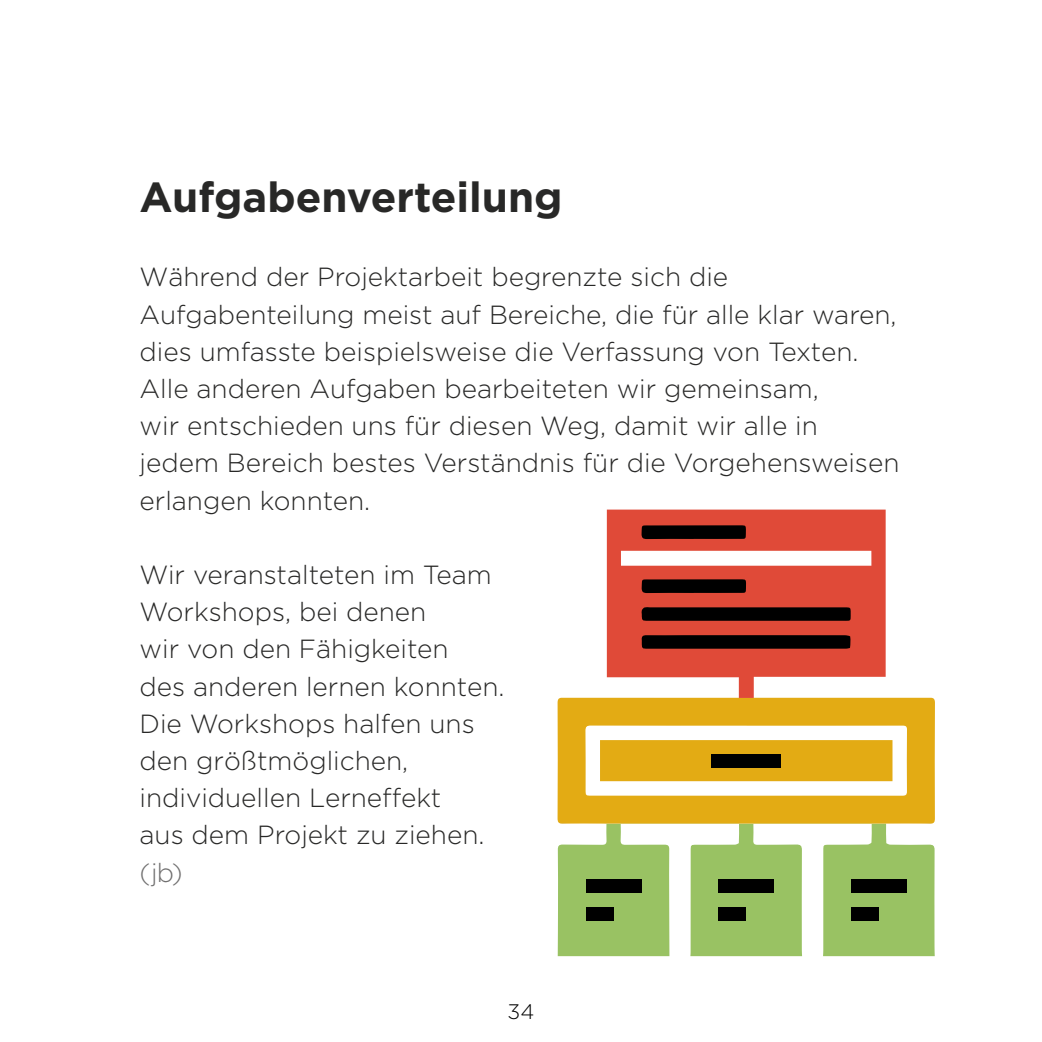
<style>
.page{position:relative;width:1042px;height:1042px;background:#fff}
.page>*{position:absolute;margin:0;border:0;box-sizing:border-box;transform-origin:0 0}
.t1{font:700 42px "Gotham";color:#282827}
.t2{font:300 26.25px/37.3px "Gotham";color:#282827}
.t3{font:300 26.25px "Gotham";color:#706f6f}
.t4{font:300 21px "Gotham";color:#000}
</style>
<div class="page">
<svg style="left:558px;top:823px;width:377px;height:133px;fill:#99c263"></svg>
<div style="left:586px;top:879px;width:55px;height:14px;background:#000"></div>
<div style="left:586px;top:907px;width:27px;height:14px;background:#000"></div>
<div style="left:718px;top:879px;width:56px;height:14px;background:#000"></div>
<div style="left:718px;top:907px;width:28px;height:14px;background:#000"></div>
<div style="left:851px;top:879px;width:55px;height:14px;background:#000"></div>
<div style="left:851px;top:907px;width:28px;height:14px;background:#000"></div>
<svg style="left:557px;top:698px;width:378px;height:125px;fill:#e3ab14"></svg>
<svg style="left:607px;top:509px;width:278px;height:189px;background:#be5549"></svg>
<div style="left:711px;top:754px;width:70px;height:13px;background:#000"></div>
<svg style="left:621px;top:524px;width:250px;height:42px"></svg>
<h1 class="t1" style="left:140px;top:173px;width:425px">Aufgabenverteilung</h1>
<p class="t2" style="left:140px;top:258px;width:761px">Während der Projektarbeit begrenzte sich die Aufgabenteilung meist auf Bereiche, die für alle klar waren, dies umfasste beispielsweise die Verfassung von Texten.<br>Alle anderen Aufgaben bearbeiteten wir gemeinsam,<br>wir entschieden uns für diesen Weg, damit wir alle in jedem Bereich bestes Verständnis für die Vorgehensweisen erlangen konnten.</p>
<p class="t2" style="left:140px;top:556px;width:366px">Wir veranstalteten im Team<br>Workshops, bei denen<br>wir von den Fähigkeiten<br>des anderen lernen konnten.<br>Die Workshops halfen uns den größtmöglichen, individuellen Lerneffekt<br>aus dem Projekt zu ziehen.</p>
<p class="t3" style="left:140px;top:858px;width:45px">(jb)</p>
<p class="t4" style="left:507px;top:1000px;width:28px">34</p>
</div>
